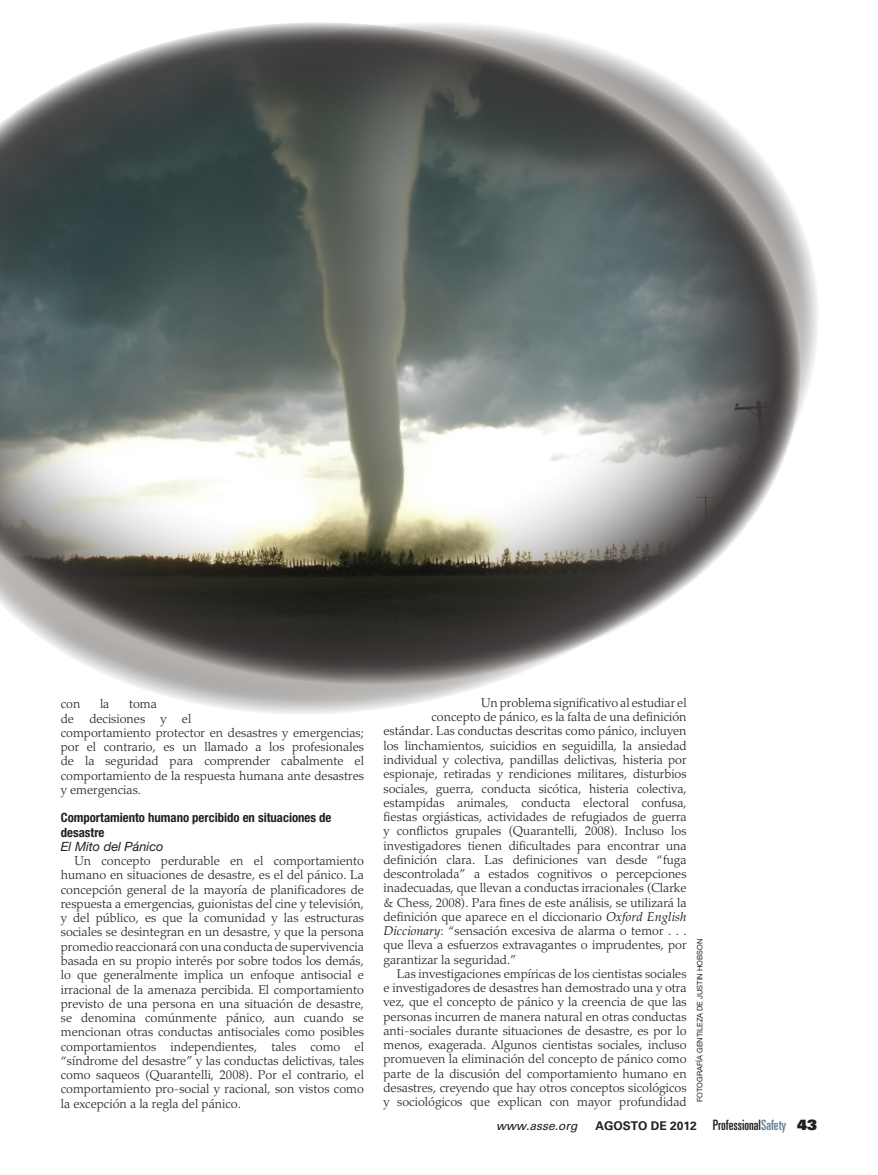
<style>
.page{position:relative;width:878px;height:1175px;background:#fff}
.page>*{position:absolute;margin:0;border:0;box-sizing:border-box;transform-origin:0 0}
.t1{font:300 12.75px/14.2px "Palatino LT Std";color:#231f20}
.t2{font:700 condensed 12.75px/14.2px "Helvetica Neue LT Std";color:#231f20}
.t3{font:italic 12.75px "Helvetica Neue LT Std";color:#231f20}
.t4{font:italic 12px "Univers LT Std";color:#231f20}
.t5{font:7.5px "Helvetica Neue LT Std";color:#231f20}
.s1{font-family:"Palatino Linotype";font-weight:400;font-style:italic}
.s2{font-weight:700;font-style:normal}
.s3{font-style:normal;font-stretch:ultra-condensed;font-size:14.25px}
.s4{font-style:normal;font-stretch:ultra-condensed;font-size:14.25px;color:#657d91}
.s5{font-family:"Univers LT Std X Black";font-style:normal;font-size:14.25px}
</style>
<div class="page">
<svg style="left:81px;top:22px;width:734px;height:682px"></svg>
<img style="left:0;top:32px;width:778px;height:630px">
<p class="t1" style="left:61px;top:697px;width:21px">con</p>
<p class="t1" style="left:100px;top:697px;width:11px">la</p>
<p class="t1" style="left:61px;top:697px;width:305px;text-indent:68px">toma<br>de decisiones y el<br>comportamiento protector en desastres y emergencias; por el contrario, es un llamado a los profesionales de la seguridad para comprender cabalmente el comportamiento de la respuesta humana ante desastres y emergencias.</p>
<p class="t2" style="left:61px;top:810px;width:272px">Comportamiento humano percibido en situaciones de desastre</p>
<p class="t3" style="left:61px;top:838px;width:104px">El Mito del Pánico</p>
<p class="t1" style="left:61px;top:854px;width:305px;text-align:justify;text-indent:14px">Un concepto perdurable en el comportamiento humano en situaciones de desastre, es el del pánico. La concepción general de la mayoría de planificadores de respuesta a emergencias, guionistas del cine y televisión, y del público, es que la comunidad y las estructuras sociales se desintegran en un desastre, y que la persona promedio reaccionará con una conducta de supervivencia basada en su propio interés por sobre todos los demás, lo que generalmente implica un enfoque antisocial e irracional de la amenaza percibida. El comportamiento previsto de una persona en una situación de desastre, se denomina comúnmente pánico, aun cuando se mencionan otras conductas antisociales como posibles comportamientos independientes, tales como el “síndrome del desastre” y las conductas delictivas, tales como saqueos (Quarantelli, 2008). Por el contrario, el comportamiento pro-social y racional, son vistos como la excepción a la regla del pánico.</p>
<p class="t1" style="left:481px;top:695px;width:207px">Un problema significativo al estudiar el</p>
<p class="t1" style="left:431px;top:710px;width:256px">concepto de pánico, es la falta de una definición</p>
<p class="t1" style="left:383px;top:724px;width:304px">estándar. Las conductas descritas como pánico, incluyen</p>
<p class="t1" style="left:383px;top:738px;width:304px">los linchamientos, suicidios en seguidilla, la ansiedad</p>
<p class="t1" style="left:383px;top:752px;width:305px">individual y colectiva, pandillas delictivas, histeria por</p>
<p class="t1" style="left:383px;top:767px;width:305px">espionaje, retiradas y rendiciones militares, disturbios</p>
<p class="t1" style="left:383px;top:781px;width:305px">sociales, guerra, conducta sicótica, histeria colectiva,</p>
<p class="t1" style="left:383px;top:795px;width:305px">estampidas animales, conducta electoral confusa,</p>
<p class="t1" style="left:383px;top:809px;width:305px">fiestas orgiásticas, actividades de refugiados de guerra</p>
<p class="t1" style="left:383px;top:824px;width:304px">y conflictos grupales (Quarantelli, 2008). Incluso los</p>
<p class="t1" style="left:383px;top:838px;width:305px">investigadores tienen dificultades para encontrar una</p>
<p class="t1" style="left:383px;top:852px;width:305px">definición clara. Las definiciones van desde “fuga</p>
<p class="t1" style="left:383px;top:866px;width:305px">descontrolada” a estados cognitivos o percepciones</p>
<p class="t1" style="left:383px;top:881px;width:304px">inadecuadas, que llevan a conductas irracionales (Clarke</p>
<p class="t1" style="left:383px;top:895px;width:305px">&amp; Chess, 2008). Para fines de este análisis, se utilizará la</p>
<p class="t1" style="left:383px;top:909px;width:305px">definición que aparece en el diccionario <span class="s1">Oxford English</span></p>
<p class="t1" style="left:383px;top:923px;width:305px"><span class="s1">Diccionary</span>: “sensación excesiva de alarma o temor . . .</p>
<p class="t1" style="left:383px;top:938px;width:305px">que lleva a esfuerzos extravagantes o imprudentes, por</p>
<p class="t1" style="left:383px;top:952px;width:134px">garantizar la seguridad.”</p>
<p class="t1" style="left:397px;top:966px;width:291px">Las investigaciones empíricas de los cientistas sociales</p>
<p class="t1" style="left:383px;top:981px;width:304px">e investigadores de desastres han demostrado una y otra</p>
<p class="t1" style="left:383px;top:995px;width:305px">vez, que el concepto de pánico y la creencia de que las</p>
<p class="t1" style="left:383px;top:1009px;width:304px">personas incurren de manera natural en otras conductas</p>
<p class="t1" style="left:383px;top:1023px;width:305px">anti-sociales durante situaciones de desastre, es por lo</p>
<p class="t1" style="left:383px;top:1038px;width:305px">menos, exagerada. Algunos cientistas sociales, incluso</p>
<p class="t1" style="left:383px;top:1052px;width:305px">promueven la eliminación del concepto de pánico como</p>
<p class="t1" style="left:383px;top:1066px;width:305px">parte de la discusión del comportamiento humano en</p>
<p class="t1" style="left:383px;top:1080px;width:305px">desastres, creyendo que hay otros conceptos sicológicos</p>
<p class="t1" style="left:383px;top:1095px;width:304px">y sociológicos que explican con mayor profundidad</p>
<p class="t5" style="left:695px;top:1102px;width:165px;rotate:-90deg">FOTOGRAFÍA Gentileza de Justin Ho bson</p>
<p class="t4" style="left:496px;top:1118px;width:322px">www.asse.org <span class="s2">AGOSTO DE 2012</span> <span class="s3">Professional</span><span class="s4">Safety</span> <span class="s5">43</span></p>
</div>
